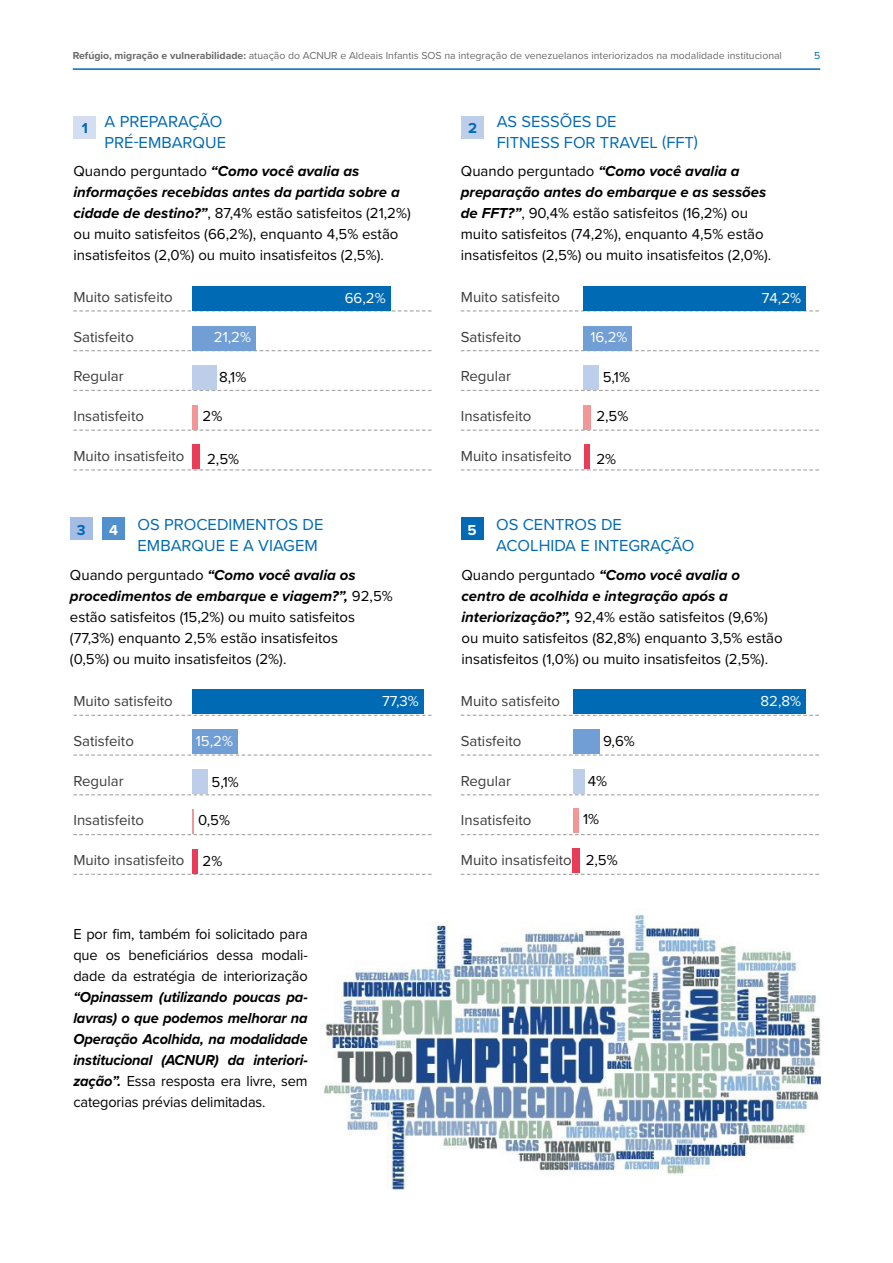
<style>
.page{position:relative;width:893px;height:1263px;background:#fff}
.page>*{position:absolute;margin:0;border:0;box-sizing:border-box;transform-origin:0 0}
.t1{font:16.5px/21px "Proxima Nova";color:#006ab4}
.t2{font:15px/21px "Proxima Nova";color:#000}
.t3{font:15px "Proxima Nova";color:#3c3c3b}
.t4{font:italic 700 15px/21px "Proxima Nova";letter-spacing:-.01em;color:#000;text-align:justify}
.t5{font:15px "Proxima Nova";color:#fff}
.t6{font:700 15px "Proxima Nova";color:#006ab4}
.t7{font:700 15px "Proxima Nova";color:#fff}
.t8{font:10.5px "Proxima Nova";color:#6b6b6a}
.t9{font:10.5px "Proxima Nova";color:#006ab4}
.s1{font-weight:700}
.s2{font-weight:700;font-style:italic}
.s3{font-weight:400;font-style:normal}
</style>
<div class="page">
<hr style="left:73px;top:68px;width:747px;height:2px;background:#006ab4">
<svg style="left:73px;top:310px;width:358px;height:1px"></svg>
<svg style="left:73px;top:350px;width:358px;height:1px"></svg>
<svg style="left:73px;top:390px;width:358px;height:1px"></svg>
<svg style="left:73px;top:430px;width:358px;height:1px"></svg>
<svg style="left:73px;top:469px;width:358px;height:1px"></svg>
<svg style="left:73px;top:715px;width:358px;height:1px"></svg>
<svg style="left:73px;top:754px;width:358px;height:2px"></svg>
<svg style="left:73px;top:794px;width:358px;height:1px"></svg>
<svg style="left:73px;top:834px;width:358px;height:1px"></svg>
<svg style="left:73px;top:874px;width:358px;height:1px"></svg>
<svg style="left:461px;top:310px;width:358px;height:1px"></svg>
<svg style="left:461px;top:350px;width:358px;height:1px"></svg>
<svg style="left:461px;top:390px;width:358px;height:1px"></svg>
<svg style="left:461px;top:430px;width:358px;height:1px"></svg>
<svg style="left:461px;top:469px;width:358px;height:1px"></svg>
<svg style="left:461px;top:715px;width:358px;height:1px"></svg>
<svg style="left:461px;top:754px;width:358px;height:2px"></svg>
<svg style="left:461px;top:794px;width:358px;height:1px"></svg>
<svg style="left:461px;top:834px;width:358px;height:1px"></svg>
<svg style="left:461px;top:874px;width:358px;height:1px"></svg>
<div style="left:192px;top:690px;width:231px;height:24px;background:#006ab4"></div>
<div style="left:192px;top:729px;width:46px;height:25px;background:#719ed4"></div>
<div style="left:192px;top:769px;width:15px;height:25px;background:#bdceeb"></div>
<div style="left:192px;top:849px;width:6px;height:24px;background:#e83c58"></div>
<hr style="left:192px;top:809px;width:2px;height:25px;background:#f39697">
<img style="left:324px;top:915px;width:496px;height:275px">
<div style="left:192px;top:286px;width:198px;height:25px;background:#006ab4"></div>
<div style="left:192px;top:326px;width:63px;height:24px;background:#719ed4"></div>
<div style="left:192px;top:366px;width:24px;height:24px;background:#bdceeb"></div>
<div style="left:192px;top:405px;width:6px;height:24px;background:#f39697"></div>
<div style="left:192px;top:445px;width:8px;height:24px;background:#e83c58"></div>
<div style="left:584px;top:286px;width:222px;height:25px;background:#006ab4"></div>
<div style="left:584px;top:326px;width:48px;height:24px;background:#719ed4"></div>
<div style="left:584px;top:366px;width:15px;height:24px;background:#bdceeb"></div>
<div style="left:584px;top:405px;width:7px;height:24px;background:#f39697"></div>
<div style="left:584px;top:445px;width:5px;height:24px;background:#e83c58"></div>
<div style="left:573px;top:690px;width:233px;height:24px;background:#006ab4"></div>
<div style="left:573px;top:729px;width:27px;height:25px;background:#719ed4"></div>
<div style="left:573px;top:769px;width:11px;height:24px;background:#bdceeb"></div>
<div style="left:573px;top:809px;width:5px;height:24px;background:#f39697"></div>
<div style="left:573px;top:848px;width:7px;height:24px;background:#e83c58"></div>
<div style="left:73px;top:116px;width:23px;height:22px;background:#d3def2"></div>
<div style="left:461px;top:116px;width:23px;height:22px;background:#bdceeb"></div>
<div style="left:70px;top:517px;width:23px;height:23px;background:#a5bde4"></div>
<div style="left:102px;top:517px;width:23px;height:23px;background:#5290cd"></div>
<div style="left:461px;top:517px;width:22px;height:23px;background:#006ab4"></div>
<p class="t8" style="left:73px;top:48px;width:711px"><span class="s1">Refúgio, migração e vulnerabilidade:</span> atuação do ACNUR e Aldeais Infantis SOS na integração de venezuelanos interiorizados na modalidade institucional</p>
<p class="t9" style="left:814px;top:47px;width:8px">5</p>
<p class="t1" style="left:105px;top:110px;width:123px">A PREPARAÇÃO<br>PRÉ-EMBARQUE</p>
<p class="t2" style="left:73px;top:160px;width:339px">Quando perguntado <span class="s2">“Como você avalia as informações recebidas antes da partida sobre a cidade de destino?”</span>, 87,4% estão satisfeitos (21,2%) ou muito satisfeitos (66,2%), enquanto 4,5% estão insatisfeitos (2,0%) ou muito insatisfeitos (2,5%).</p>
<p class="t1" style="left:497px;top:110px;width:203px">AS SESSÕES DE<br>FITNESS FOR TRAVEL (FFT)</p>
<p class="t2" style="left:461px;top:160px;width:312px">Quando perguntado <span class="s2">“Como você avalia a preparação antes do embarque e as sessões de FFT?”</span>, 90,4% estão satisfeitos (16,2%) ou muito satisfeitos (74,2%), enquanto 4,5% estão insatisfeitos (2,5%) ou muito insatisfeitos (2,0%).</p>
<p class="t6" style="left:82px;top:117px;width:8px">1</p>
<p class="t6" style="left:468px;top:117px;width:10px">2</p>
<p class="t3" style="left:73px;top:286px;width:101px">Muito satisfeito</p>
<p class="t3" style="left:73px;top:325px;width:62px">Satisfeito</p>
<p class="t3" style="left:73px;top:365px;width:52px">Regular</p>
<p class="t3" style="left:73px;top:405px;width:72px">Insatisfeito</p>
<p class="t3" style="left:73px;top:445px;width:112px">Muito insatisfeito</p>
<p class="t3" style="left:461px;top:286px;width:101px">Muito satisfeito</p>
<p class="t3" style="left:461px;top:325px;width:62px">Satisfeito</p>
<p class="t3" style="left:461px;top:365px;width:52px">Regular</p>
<p class="t3" style="left:461px;top:405px;width:72px">Insatisfeito</p>
<p class="t3" style="left:461px;top:445px;width:112px">Muito insatisfeito</p>
<p class="t5" style="left:345px;top:286px;width:42px">66,2%</p>
<p class="t5" style="left:214px;top:326px;width:39px">21,2%</p>
<p class="t2" style="left:219px;top:366px;width:29px">8,1%</p>
<p class="t2" style="left:603px;top:366px;width:29px">5,1%</p>
<p class="t5" style="left:590px;top:326px;width:39px">16,2%</p>
<p class="t2" style="left:203px;top:405px;width:21px">2%</p>
<p class="t2" style="left:596px;top:405px;width:34px">2,5%</p>
<p class="t2" style="left:207px;top:448px;width:34px">2,5%</p>
<p class="t2" style="left:596px;top:448px;width:21px">2%</p>
<p class="t5" style="left:762px;top:286px;width:41px">74,2%</p>
<p class="t1" style="left:138px;top:514px;width:187px">OS PROCEDIMENTOS DE<br>EMBARQUE E A VIAGEM</p>
<p class="t2" style="left:70px;top:564px;width:324px">Quando perguntado <span class="s2">“Como você avalia os procedimentos de embarque e viagem?”,</span> 92,5% estão satisfeitos (15,2%) ou muito satisfeitos (77,3%) enquanto 2,5% estão insatisfeitos<br>(0,5%) ou muito insatisfeitos (2%).</p>
<p class="t1" style="left:496px;top:514px;width:200px">OS CENTROS DE<br>ACOLHIDA E INTEGRAÇÃO</p>
<p class="t2" style="left:461px;top:564px;width:323px">Quando perguntado <span class="s2">“Como você avalia o centro de acolhida e integração após a interiorização?”,</span> 92,4% estão satisfeitos (9,6%) ou muito satisfeitos (82,8%) enquanto 3,5% estão insatisfeitos (1,0%) ou muito insatisfeitos (2,5%).</p>
<p class="t6" style="left:77px;top:518px;width:10px">3</p>
<p class="t7" style="left:109px;top:518px;width:10px">4</p>
<p class="t7" style="left:468px;top:518px;width:11px">5</p>
<p class="t3" style="left:73px;top:690px;width:101px">Muito satisfeito</p>
<p class="t3" style="left:73px;top:730px;width:62px">Satisfeito</p>
<p class="t3" style="left:73px;top:769px;width:52px">Regular</p>
<p class="t3" style="left:73px;top:809px;width:72px">Insatisfeito</p>
<p class="t3" style="left:73px;top:849px;width:112px">Muito insatisfeito</p>
<p class="t5" style="left:382px;top:690px;width:38px">77,3%</p>
<p class="t3" style="left:461px;top:690px;width:101px">Muito satisfeito</p>
<p class="t3" style="left:461px;top:730px;width:62px">Satisfeito</p>
<p class="t3" style="left:461px;top:769px;width:52px">Regular</p>
<p class="t3" style="left:461px;top:809px;width:72px">Insatisfeito</p>
<p class="t3" style="left:461px;top:849px;width:112px">Muito insatisfeito</p>
<p class="t5" style="left:196px;top:730px;width:39px">15,2%</p>
<p class="t2" style="left:603px;top:730px;width:33px">9,6%</p>
<p class="t2" style="left:588px;top:769px;width:21px">4%</p>
<p class="t2" style="left:212px;top:771px;width:29px">5,1%</p>
<p class="t2" style="left:198px;top:809px;width:33px">0,5%</p>
<p class="t2" style="left:203px;top:849px;width:21px">2%</p>
<p class="t2" style="left:586px;top:848px;width:34px">2,5%</p>
<p class="t2" style="left:583px;top:808px;width:18px">1%</p>
<p class="t2" style="left:73px;top:923px;width:236px;text-align:justify">E por fim, também foi solicitado para que os beneficiários dessa modali&shy;dade da estratégia de interiorização</p>
<p class="t4" style="left:73px;top:986px;width:236px">“Opinassem (utilizando poucas pa&shy;lavras) o que podemos melhorar na Operação Acolhida, na modalidade institucional (ACNUR) da interiori&shy;zação”. <span class="s3">Essa resposta era livre, sem categorias prévias delimitadas.</span></p>
<p class="t5" style="left:760px;top:690px;width:42px">82,8%</p>
</div>
